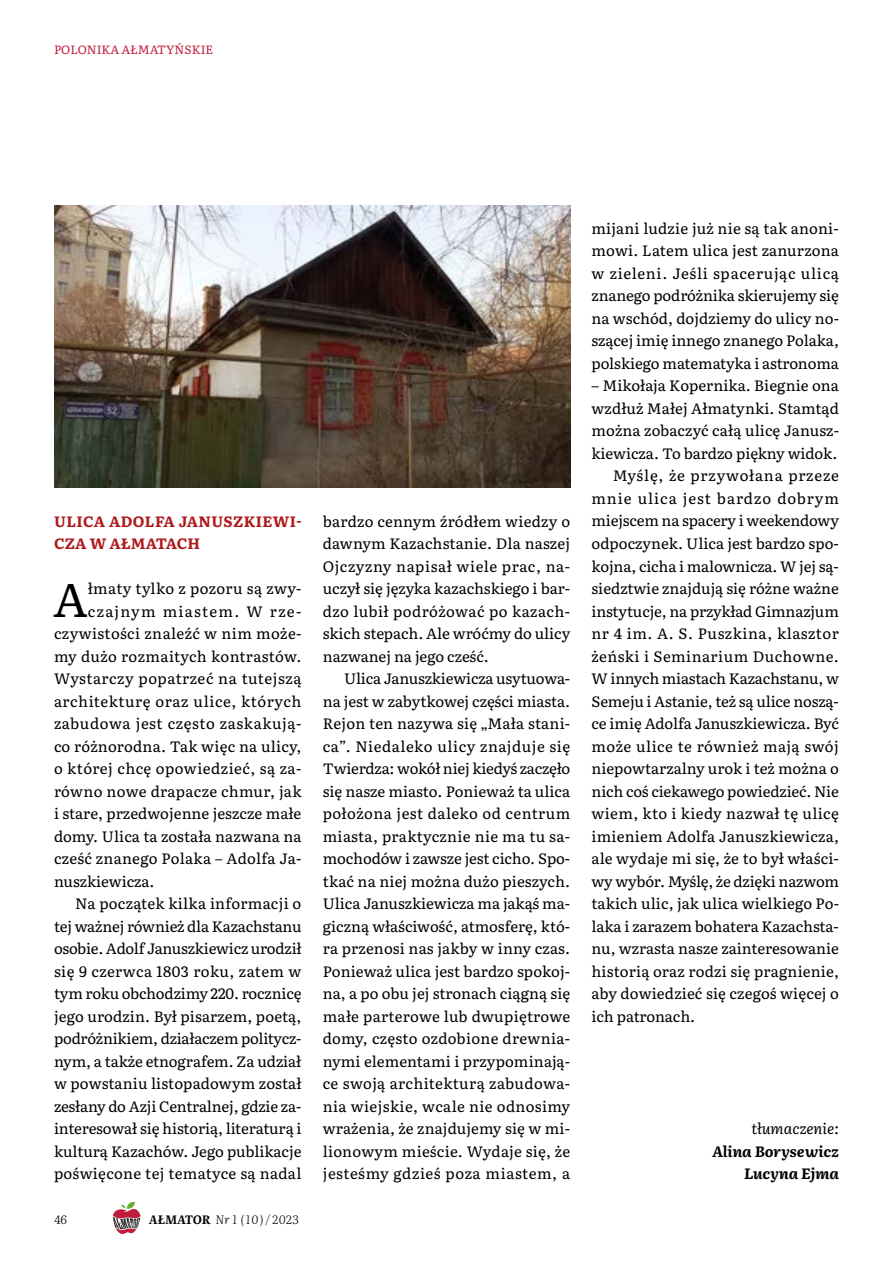
<style>
.page{position:relative;width:893px;height:1263px;background:#fff}
.page>*{position:absolute;margin:0;border:0;box-sizing:border-box;transform-origin:0 0}
.t1{font:47.1px "Literata TT Text";color:#000}
.t2{font:15px/22.5px "Literata TT Text";color:#000;text-align:justify}
.t3{font:15px "Literata TT Text";letter-spacing:.02em;color:#000}
.t4{font:15px "Literata TT Text";letter-spacing:.035em;color:#000}
.t5{font:15px "Literata TT Text";letter-spacing:.04em;color:#000}
.t6{font:15px "Literata TT Text";letter-spacing:.03em;color:#000}
.t7{font:700 15px/22.5px "Literata TT Text";letter-spacing:.02em;color:#af191c}
.t8{font:15px "Literata TT Text";letter-spacing:-.02em;color:#000}
.t9{font:15px "Literata TT Text";letter-spacing:.07em;color:#000}
.t10{font:italic 700 15px/22.5px "Literata TT Text";color:#000;text-align:right}
.t11{font:15px "Literata TT Text";letter-spacing:.06em;color:#000}
.t12{font:15px "Literata TT Text";letter-spacing:.025em;color:#000}
.t13{font:15px "Literata TT Text";letter-spacing:.09em;color:#000}
.t14{font:italic 15px "Literata TT Text";color:#000}
.t15{font:italic 300 12px "Literata TT Subhead";letter-spacing:.04em;color:#000}
.t16{font:12px "Literata TT Text";letter-spacing:-.005em;color:#c41d3e}
.t17{font:300 12px "Literata TT Subhead";color:#000}
.s1{font-weight:700}
</style>
<div class="page">
<svg style="left:113px;top:1202px;width:28px;height:31px"></svg>
<img style="left:54px;top:206px;width:516px;height:281px">
<p class="t16" style="left:54px;top:40px;width:161px">POLONIKA AŁMATYŃSKIE</p>
<p class="t7" style="left:54px;top:509px;width:249px">ULICA ADOLFA JANUSZKIEWI-<br>CZA W AŁMATACH</p>
<h1 class="t1" style="left:53px;top:563px;width:36px">A</h1>
<p class="t12" style="left:88px;top:577px;width:215px">łmaty tylko z pozoru są zwy-</p>
<p class="t13" style="left:88px;top:599px;width:215px">czajnym miastem. W rze-</p>
<p class="t6" style="left:54px;top:622px;width:249px">czywistości znaleźć w nim może-</p>
<p class="t3" style="left:54px;top:644px;width:249px">my dużo rozmaitych kontrastów.</p>
<p class="t4" style="left:54px;top:667px;width:249px">Wystarczy popatrzeć na tutejszą</p>
<p class="t5" style="left:54px;top:689px;width:249px">architekturę oraz ulice, których</p>
<p class="t5" style="left:54px;top:712px;width:249px">zabudowa jest często zaskakują-</p>
<p class="t2" style="left:54px;top:734px;width:249px">co różnorodna. Tak więc na ulicy,</p>
<p class="t4" style="left:54px;top:757px;width:249px">o której chcę opowiedzieć, są za-</p>
<p class="t3" style="left:54px;top:779px;width:249px">równo nowe drapacze chmur, jak</p>
<p class="t2" style="left:54px;top:801px;width:249px">i stare, przedwojenne jeszcze małe</p>
<p class="t2" style="left:54px;top:824px;width:249px">domy. Ulica ta została nazwana na</p>
<p class="t3" style="left:54px;top:847px;width:249px">cześć znanego Polaka – Adolfa Ja-</p>
<p class="t2" style="left:54px;top:869px;width:102px">nuszkiewicza.</p>
<p class="t3" style="left:75px;top:892px;width:228px">Na początek kilka informacji o</p>
<p class="t2" style="left:54px;top:914px;width:249px">tej ważnej również dla Kazachstanu</p>
<p class="t2" style="left:54px;top:936px;width:249px">osobie. Adolf Januszkiewicz urodził</p>
<p class="t6" style="left:54px;top:959px;width:249px">się 9 czerwca 1803 roku, zatem w</p>
<p class="t2" style="left:54px;top:981px;width:249px">tym roku obchodzimy 220. rocznicę</p>
<p class="t2" style="left:54px;top:1004px;width:249px">jego urodzin. Był pisarzem, poetą,</p>
<p class="t2" style="left:54px;top:1026px;width:249px">podróżnikiem, działaczem politycz-</p>
<p class="t2" style="left:54px;top:1049px;width:249px">nym, a także etnografem. Za udział</p>
<p class="t2" style="left:54px;top:1071px;width:249px">w powstaniu listopadowym został</p>
<p class="t2" style="left:54px;top:1094px;width:249px">zesłany do Azji Centralnej, gdzie za-</p>
<p class="t2" style="left:54px;top:1116px;width:249px">interesował się historią, literaturą i</p>
<p class="t2" style="left:54px;top:1139px;width:249px">kulturą Kazachów. Jego publikacje</p>
<p class="t3" style="left:54px;top:1162px;width:249px">poświęcone tej tematyce są nadal</p>
<p class="t17" style="left:54px;top:1210px;width:15px">46</p>
<p class="t15" style="left:149px;top:1210px;width:151px"><span class="s1">AŁMATOR</span> Nr 1 (10)/ 2023</p>
<p class="t2" style="left:323px;top:509px;width:249px">bardzo cennym źródłem wiedzy o dawnym Kazachstanie. Dla naszej Ojczyzny napisał wiele prac, na&shy;uczył się języka kazachskiego i bar&shy;dzo lubił podróżować po kazach&shy;skich stepach. Ale wróćmy do ulicy nazwanej na jego cześć.</p>
<p class="t2" style="left:323px;top:666px;width:249px;text-indent:21px">Ulica Januszkiewicza usytuowa&shy;na jest w zabytkowej części miasta.<br>Rejon ten nazywa się „Mała stani&shy;ca”. Niedaleko ulicy znajduje się Twierdza: wokół niej kiedyś zaczęło się nasze miasto. Ponieważ ta ulica położona jest daleko od centrum miasta, praktycznie nie ma tu sa&shy;mochodów i zawsze jest cicho. Spo&shy;tkać na niej można dużo pieszych.<br>Ulica Januszkiewicza ma jakąś ma&shy;giczną właściwość, atmosferę, któ&shy;ra przenosi nas jakby w inny czas.<br>Ponieważ ulica jest bardzo spokoj&shy;na, a po obu jej stronach ciągną się małe parterowe lub dwupiętrowe domy, często ozdobione drewnia&shy;nymi elementami i przypominają&shy;ce swoją architekturą zabudowa&shy;nia wiejskie, wcale nie odnosimy wrażenia, że znajdujemy się w mi&shy;lionowym mieście. Wydaje się, że jesteśmy gdzieś poza miastem, a</p>
<p class="t2" style="left:591px;top:216px;width:249px">mijani ludzie już nie są tak anoni&shy;mowi. Latem ulica jest zanurzona w zieleni. Jeśli spacerując ulicą znanego podróżnika skierujemy się na wschód, dojdziemy do ulicy no&shy;szącej imię innego znanego Polaka, polskiego matematyka i astronoma</p>
<p class="t2" style="left:591px;top:374px;width:249px">– Mikołaja Kopernika. Biegnie ona</p>
<p class="t2" style="left:591px;top:396px;width:249px">wzdłuż Małej Ałmatynki. Stamtąd</p>
<p class="t2" style="left:591px;top:419px;width:249px">można zobaczyć całą ulicę Janusz-</p>
<p class="t2" style="left:591px;top:441px;width:247px">kiewicza. To bardzo piękny widok.</p>
<p class="t11" style="left:613px;top:464px;width:228px">Myślę, że przywołana przeze</p>
<p class="t9" style="left:591px;top:487px;width:249px">mnie ulica jest bardzo dobrym</p>
<p class="t2" style="left:591px;top:509px;width:249px">miejscem na spacery i weekendowy</p>
<p class="t2" style="left:591px;top:531px;width:249px">odpoczynek. Ulica jest bardzo spo-</p>
<p class="t2" style="left:591px;top:554px;width:249px">kojna, cicha i malownicza. W jej są-</p>
<p class="t2" style="left:591px;top:576px;width:249px">siedztwie znajdują się różne ważne</p>
<p class="t2" style="left:591px;top:599px;width:249px">instytucje, na przykład Gimnazjum</p>
<p class="t5" style="left:591px;top:622px;width:249px">nr 4 im. A. S. Puszkina, klasztor</p>
<p class="t4" style="left:591px;top:644px;width:249px">żeński i Seminarium Duchowne.</p>
<p class="t8" style="left:591px;top:667px;width:249px">W innych miastach Kazachstanu, w</p>
<p class="t2" style="left:591px;top:689px;width:249px">Semeju i Astanie, też są ulice noszą-</p>
<p class="t2" style="left:591px;top:711px;width:249px">ce imię Adolfa Januszkiewicza. Być</p>
<p class="t4" style="left:591px;top:734px;width:249px">może ulice te również mają swój</p>
<p class="t2" style="left:591px;top:756px;width:249px">niepowtarzalny urok i też można o</p>
<p class="t2" style="left:591px;top:779px;width:249px">nich coś ciekawego powiedzieć. Nie</p>
<p class="t6" style="left:591px;top:802px;width:249px">wiem, kto i kiedy nazwał tę ulicę</p>
<p class="t3" style="left:591px;top:824px;width:249px">imieniem Adolfa Januszkiewicza,</p>
<p class="t2" style="left:591px;top:846px;width:249px">ale wydaje mi się, że to był właści-</p>
<p class="t2" style="left:591px;top:869px;width:249px">wy wybór. Myślę, że dzięki nazwom</p>
<p class="t2" style="left:591px;top:891px;width:249px">takich ulic, jak ulica wielkiego Po-</p>
<p class="t2" style="left:591px;top:914px;width:249px">laka i zarazem bohatera Kazachsta-</p>
<p class="t2" style="left:591px;top:936px;width:249px">nu, wzrasta nasze zainteresowanie</p>
<p class="t2" style="left:591px;top:959px;width:249px">historią oraz rodzi się pragnienie,</p>
<p class="t2" style="left:591px;top:981px;width:249px">aby dowiedzieć się czegoś więcej o</p>
<p class="t2" style="left:591px;top:1004px;width:105px">ich patronach.</p>
<p class="t14" style="left:751px;top:1117px;width:89px">tłumaczenie:</p>
<p class="t10" style="left:712px;top:1139px;width:128px">Alina Borysewicz<br>Lucyna Ejma</p>
</div>
